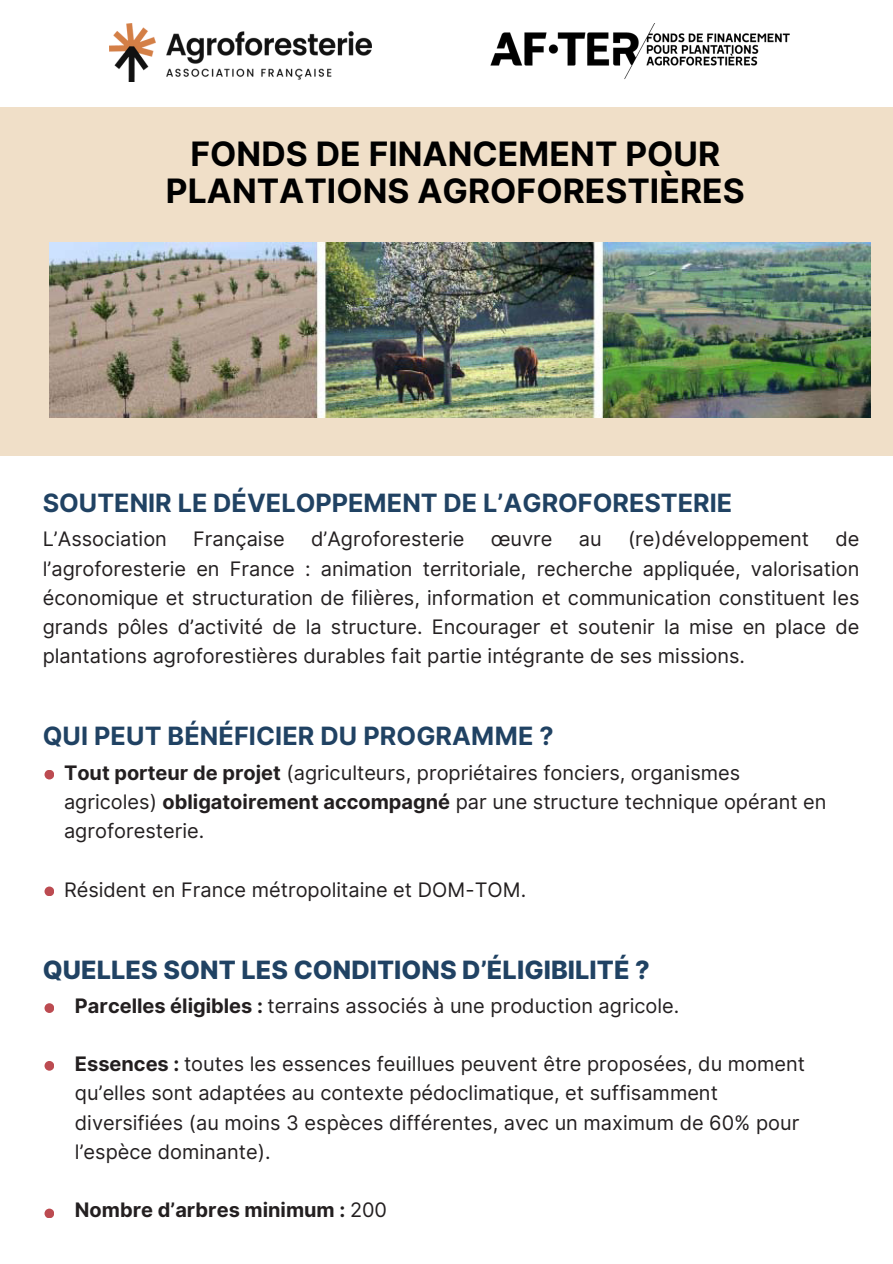
<style>
.page{position:relative;width:893px;height:1264px;background:#fff}
.page>*{position:absolute;margin:0;border:0;box-sizing:border-box;transform-origin:0 0}
.t1{font:700 33.6px/37.2px "Inter";color:#000;text-align:center}
.t2{font:700 25.2px "Inter";color:#204263}
.t3{font:800 25.2px "Inter";letter-spacing:.005em;color:#204263}
.t4{font:19.95px/29.2px "Inter";color:#231f20}
.t5{font:700 19.95px "Inter";color:#231f20}
.s1{font-weight:700}
.s2{font-weight:400}
</style>
<div class="page">
<div style="left:0;top:108px;width:892px;height:348px;background:#f0dfc8"></div>
<img style="left:49px;top:242px;width:820px;height:176px">
<img style="left:109px;top:24px;width:262px;height:57px">
<img style="left:490px;top:24px;width:300px;height:55px">
<div style="left:44px;top:769px;width:10px;height:10px;background:#bc4b51;border-radius:50%"></div>
<div style="left:44px;top:886px;width:10px;height:10px;background:#bc4b51;border-radius:50%"></div>
<div style="left:44px;top:1003px;width:10px;height:9px;background:#bc4b51;border-radius:50%"></div>
<svg style="left:44px;top:1060px;width:10px;height:10px"></svg>
<div style="left:44px;top:1208px;width:10px;height:10px;background:#bc4b51;border-radius:50%"></div>
<p class="t1" style="left:166px;top:135px;width:580px">FONDS DE FINANCEMENT POUR<br>PLANTATIONS AGROFORESTIÈRES</p>
<h2 class="t2" style="left:43px;top:487px;width:691px">SOUTENIR LE DÉVELOPPEMENT DE L’AGROFORESTERIE</h2>
<h1 class="t4" style="left:43px;top:524px;width:126px">L’Association</h1>
<h1 class="t4" style="left:193px;top:524px;width:93px">Française</h1>
<h1 class="t4" style="left:311px;top:524px;width:155px">d’Agroforesterie</h1>
<h1 class="t4" style="left:490px;top:524px;width:63px">œuvre</h1>
<h1 class="t4" style="left:579px;top:524px;width:24px">au</h1>
<h1 class="t4" style="left:628px;top:524px;width:182px">(re)développement</h1>
<h1 class="t4" style="left:43px;top:524px;width:818px;text-align:justify;text-indent:792px">de l’agroforesterie en France : animation territoriale, recherche appliquée, valorisation économique et structuration de filières, information et communication constituent les grands pôles d’activité de la structure. Encourager et soutenir la mise en place de plantations agroforestières durables fait partie intégrante de ses missions.</h1>
<h2 class="t2" style="left:43px;top:720px;width:512px">QUI PEUT BÉNÉFICIER DU PROGRAMME ?</h2>
<p class="t4" style="left:64px;top:757px;width:764px"><span class="s1">Tout porteur de projet</span> (agriculteurs, propriétaires fonciers, organismes agricoles) <span class="s1">obligatoirement accompagné</span> par une structure technique opérant en agroforesterie.</p>
<p class="t4" style="left:64px;top:874px;width:464px">Résident en France métropolitaine et DOM-TOM.</p>
<p class="t3" style="left:43px;top:954px;width:608px">QUELLES SONT LES CONDITIONS D’ÉLIGIBILITÉ ?</p>
<h2 class="t4" style="left:75px;top:990px;width:606px"><span class="s1">Parcelles éligibles :</span> terrains associés à une production agricole.</h2>
<p class="t4" style="left:75px;top:1049px;width:731px"><span class="s1">Essences :</span> toutes les essences feuillues peuvent être proposées, du moment qu’elles sont adaptées au contexte pédoclimatique, et suffisamment diversifiées (au moins 3 espèces différentes, avec un maximum de 60% pour l’espèce dominante).</p>
<p class="t5" style="left:75px;top:1198px;width:313px">Nombre d’arbres minimum : <span class="s2">200</span></p>
</div>
